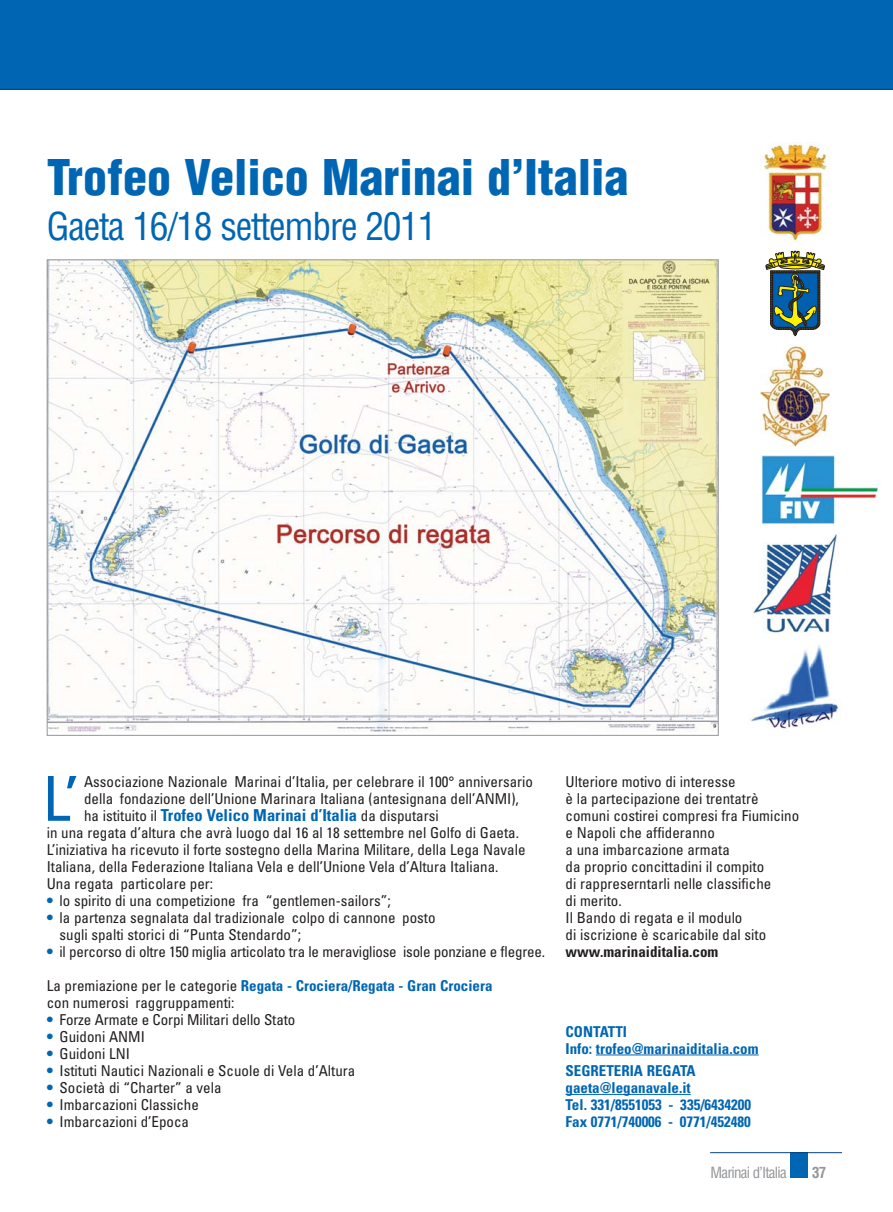
<style>
.page{position:relative;width:893px;height:1212px;background:#fff}
.page>*{position:absolute;margin:0;border:0;box-sizing:border-box;transform-origin:0 0}
.t1{font:condensed 62.1px "Univers";color:#0066b3}
.t2{font:900 condensed 48px "Helvetica";color:#0066b3}
.t3{font:condensed 37.5px "Helvetica";letter-spacing:-.035em;color:#0066b3}
.t4{font:700 condensed 16.5px "Univers";color:#0066b3}
.t5{font:condensed 15px/17px "Univers";color:#231f20}
.t6{font:700 condensed 15px/17px "Univers";color:#0066b3}
.t7{font:700 condensed 15px "Univers";color:#231f20}
.t8{font:condensed 15px "Helvetica";letter-spacing:-.05em;color:#939598}
.t9{font:700 condensed 15px "Helvetica";color:#939598}
.s1{font-weight:400;font-size:15px;color:#231f20}
.s2{font-family:"Helvetica";font-weight:900;color:#0066b3}
.s3{font-weight:700;color:#0066b3}
</style>
<div class="page">
<div style="left:0;top:0;width:893px;height:89px;background:#0066b3"></div>
<div style="left:791px;top:1152px;width:17px;height:26px;background:#0066b3"></div>
<hr style="left:710px;top:1152px;width:132px;height:1px;background:#004181">
<hr style="left:0;top:89px;width:893px;height:1px;background:#004181">
<hr style="left:596px;top:1054px;width:163px;height:1px;background:#0066b3">
<hr style="left:566px;top:1094px;width:125px;height:1px;background:#0066b3">
<img style="left:49px;top:261px;width:668px;height:470px">
<img style="left:760px;top:142px;width:70px;height:100px">
<svg style="left:765px;top:251px;width:60px;height:86px"></svg>
<img style="left:761px;top:344px;width:69px;height:102px">
<img style="left:761px;top:455px;width:118px;height:68px">
<img style="left:751px;top:534px;width:87px;height:99px">
<img style="left:748px;top:644px;width:91px;height:89px">
<h2 class="t2" style="left:47px;top:159px;width:583px">Trofeo Velico Marinai d’Italia</h2>
<h3 class="t3" style="left:47px;top:212px;width:391px">Gaeta 16/18 settembre 2011</h3>
<h1 class="t1" style="left:43px;top:776px;width:37px">L’</h1>
<p class="t5" style="left:84px;top:774px;width:450px">Associazione Nazionale Marinai d’Italia, per celebrare il 100° anniversario della fondazione dell’Unione Marinara Italiana (antesignana dell’ANMI),</p>
<p class="t4" style="left:84px;top:809px;width:356px"><span class="s1">ha istituito il</span> Trofeo Velico Marinai d’Italia <span class="s1">da disputarsi</span></p>
<p class="t5" style="left:47px;top:825px;width:480px">in una regata d’altura che avrà luogo dal 16 al 18 settembre nel Golfo di Gaeta.<br>L’iniziativa ha ricevuto il forte sostegno della Marina Militare, della Lega Navale Italiana, della Federazione Italiana Vela e dell’Unione Vela d’Altura Italiana.<br>Una regata particolare per:</p>
<p class="t5" style="left:47px;top:893px;width:345px"><span class="s2">•</span> lo spirito di una competizione fra “gentlemen-sailors”;</p>
<p class="t5" style="left:60px;top:910px;width:378px;text-indent:-13px"><span class="s2">•</span> la partenza segnalata dal tradizionale colpo di cannone posto sugli spalti storici di “Punta Stendardo”;</p>
<p class="t5" style="left:47px;top:944px;width:500px"><span class="s2">•</span> il percorso di oltre 150 miglia articolato tra le meravigliose isole ponziane e flegree.</p>
<p class="t5" style="left:47px;top:978px;width:447px">La premiazione per le categorie <span class="s3">Regata - Crociera/Regata - Gran Crociera </span>con numerosi raggruppamenti:</p>
<p class="t5" style="left:47px;top:1012px;width:250px"><span class="s2">•</span> Forze Armate e Corpi Militari dello Stato</p>
<p class="t5" style="left:47px;top:1029px;width:100px"><span class="s2">•</span> Guidoni ANMI</p>
<p class="t5" style="left:47px;top:1046px;width:85px"><span class="s2">•</span> Guidoni LNI</p>
<p class="t5" style="left:47px;top:1063px;width:310px"><span class="s2">•</span> Istituti Nautici Nazionali e Scuole di Vela d’Altura</p>
<p class="t5" style="left:47px;top:1080px;width:176px"><span class="s2">•</span> Società di “Charter” a vela</p>
<p class="t5" style="left:47px;top:1097px;width:154px"><span class="s2">•</span> Imbarcazioni Classiche</p>
<p class="t5" style="left:47px;top:1114px;width:144px"><span class="s2">•</span> Imbarcazioni d’Epoca</p>
<p class="t5" style="left:566px;top:774px;width:235px">Ulteriore motivo di interesse<br>è la partecipazione dei trentatrè comuni costirei compresi fra Fiumicino e Napoli che affideranno<br>a una imbarcazione armata<br>da proprio concittadini il compito<br>di rappreserntarli nelle classifiche<br>di merito.<br>Il Bando di regata e il modulo<br>di iscrizione è scaricabile dal sito</p>
<p class="t7" style="left:566px;top:946px;width:154px">www.marinaiditalia.com</p>
<p class="t6" style="left:566px;top:1024px;width:195px">CONTATTI<br>Info: trofeo@marinaiditalia.com</p>
<p class="t6" style="left:566px;top:1064px;width:187px">SEGRETERIA REGATA gaeta@leganavale.it<br>Tel. 331/8551053 - 335/6434200<br>Fax 0771/740006 - 0771/452480</p>
<p class="t8" style="left:710px;top:1167px;width:78px">Marinai d’Italia</p>
<p class="t9" style="left:812px;top:1167px;width:16px">37</p>
</div>
